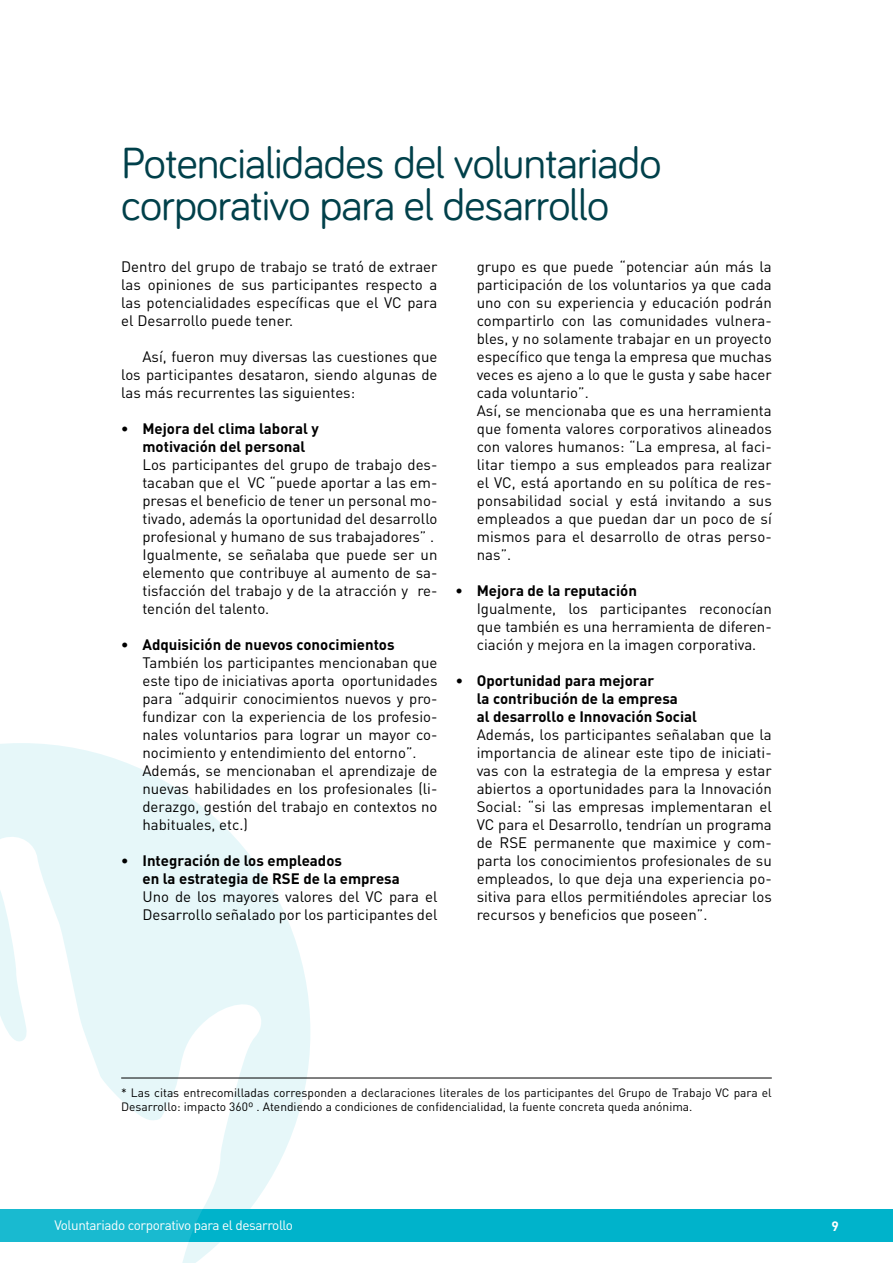
<style>
.page{position:relative;width:893px;height:1263px;background:#fff}
.page>*{position:absolute;margin:0;border:0;box-sizing:border-box;transform-origin:0 0}
.t1{font:45px/42px "Bariol";letter-spacing:-.02em;color:#00404a}
.t2{font:15px/18px "DIN";color:#000;text-align:justify}
.t3{font:700 15px/18px "DIN";color:#000}
.t4{font:13.5px "DIN";letter-spacing:-.03em;color:#fff}
.t5{font:700 13.5px "DIN";color:#fff}
.t6{font:12px/14.4px "DIN";color:#000}
.s1{font-weight:400}
</style>
<div class="page">
<div style="left:0;top:1209px;width:893px;height:33px;background:#00b3cb"></div>
<svg style="left:0;top:743px;width:310px;height:446px;fill:#e6f7f9"></svg>
<svg style="left:0;top:833px;width:264px;height:430px;fill:#e6f7f9"></svg>
<hr style="left:121px;top:1078px;width:651px;height:1px;background:#000">
<h1 class="t1" style="left:121px;top:140px;width:542px">Potencialidades del voluntariado corporativo para el desarrollo</h1>
<p class="t2" style="left:121px;top:258px;width:318px">Dentro del grupo de trabajo se trató de extraer las opiniones de sus participantes respecto a las potencialidades específicas que el VC para el Desarrollo puede tener.</p>
<p class="t2" style="left:121px;top:348px;width:318px;text-indent:21px">Así, fueron muy diversas las cuestiones que los participantes desataron, siendo algunas de las más recurrentes las siguientes:</p>
<p class="t3" style="left:121px;top:419px;width:199px;text-align:center">• Mejora del clima laboral y motivación del personal</p>
<p class="t2" style="left:142px;top:456px;width:297px;text-align:left">Los participantes del grupo de trabajo des&shy;tacaban que el VC “puede aportar a las em&shy;presas el beneficio de tener un personal mo&shy;tivado, además la oportunidad del desarrollo profesional y humano de sus trabajadores” .<br>Igualmente, se señalaba que puede ser un elemento que contribuye al aumento de sa&shy;tisfacción del trabajo y de la atracción y re&shy;tención del talento.</p>
<p class="t3" style="left:121px;top:635px;width:275px">• Adquisición de nuevos conocimientos</p>
<p class="t2" style="left:142px;top:654px;width:297px;text-align:left">También los participantes mencionaban que este tipo de iniciativas aporta oportunidades para “adquirir conocimientos nuevos y pro&shy;fundizar con la experiencia de los profesio&shy;nales voluntarios para lograr un mayor co&shy;nocimiento y entendimiento del entorno”.<br>Además, se mencionaban el aprendizaje de nuevas habilidades en los profesionales (li&shy;derazgo, gestión del trabajo en contextos no habituales, etc.)</p>
<p class="t3" style="left:142px;top:851px;width:259px;text-indent:-21px">• Integración de los empleados<br>en la estrategia de RSE de la empresa</p>
<p class="t2" style="left:142px;top:888px;width:297px">Uno de los mayores valores del VC para el<br>Desarrollo señalado por los participantes del</p>
<p class="t2" style="left:477px;top:258px;width:297px;text-align:left">grupo es que puede “potenciar aún más la participación de los voluntarios ya que cada uno con su experiencia y educación podrán compartirlo con las comunidades vulnera&shy;bles, y no solamente trabajar en un proyecto específico que tenga la empresa que muchas veces es ajeno a lo que le gusta y sabe hacer cada voluntario”.<br>Así, se mencionaba que es una herramienta que fomenta valores corporativos alineados con valores humanos: “La empresa, al faci&shy;litar tiempo a sus empleados para realizar el VC, está aportando en su política de res&shy;ponsabilidad social y está invitando a sus empleados a que puedan dar un poco de sí mismos para el desarrollo de otras perso&shy;nas”.</p>
<p class="t3" style="left:455px;top:581px;width:183px">• Mejora de la reputación</p>
<p class="t2" style="left:477px;top:600px;width:297px">Igualmente, los participantes reconocían que también es una herramienta de diferen&shy;ciación y mejora en la imagen corporativa.</p>
<p class="t3" style="left:477px;top:671px;width:222px;text-indent:-21px"><span class="s1">•</span> Oportunidad para mejorar<br>la contribución de la empresa<br>al desarrollo e Innovación Social</p>
<p class="t2" style="left:477px;top:726px;width:297px">Además, los participantes señalaban que la importancia de alinear este tipo de iniciati&shy;vas con la estrategia de la empresa y estar abiertos a oportunidades para la Innovación Social: “si las empresas implementaran el VC para el Desarrollo, tendrían un programa de RSE permanente que maximice y com&shy;parta los conocimientos profesionales de su empleados, lo que deja una experiencia po&shy;sitiva para ellos permitiéndoles apreciar los recursos y beneficios que poseen”.</p>
<p class="t6" style="left:121px;top:1085px;width:652px">* Las citas entrecomilladas corresponden a declaraciones literales de los participantes del Grupo de Trabajo VC para el<br>Desarrollo: impacto 360º . Atendiendo a condiciones de confidencialidad, la fuente concreta queda anónima.</p>
<p class="t4" style="left:54px;top:1217px;width:240px">Voluntariado corporativo para el desarrollo</p>
<p class="t5" style="left:832px;top:1217px;width:9px">9</p>
</div>
